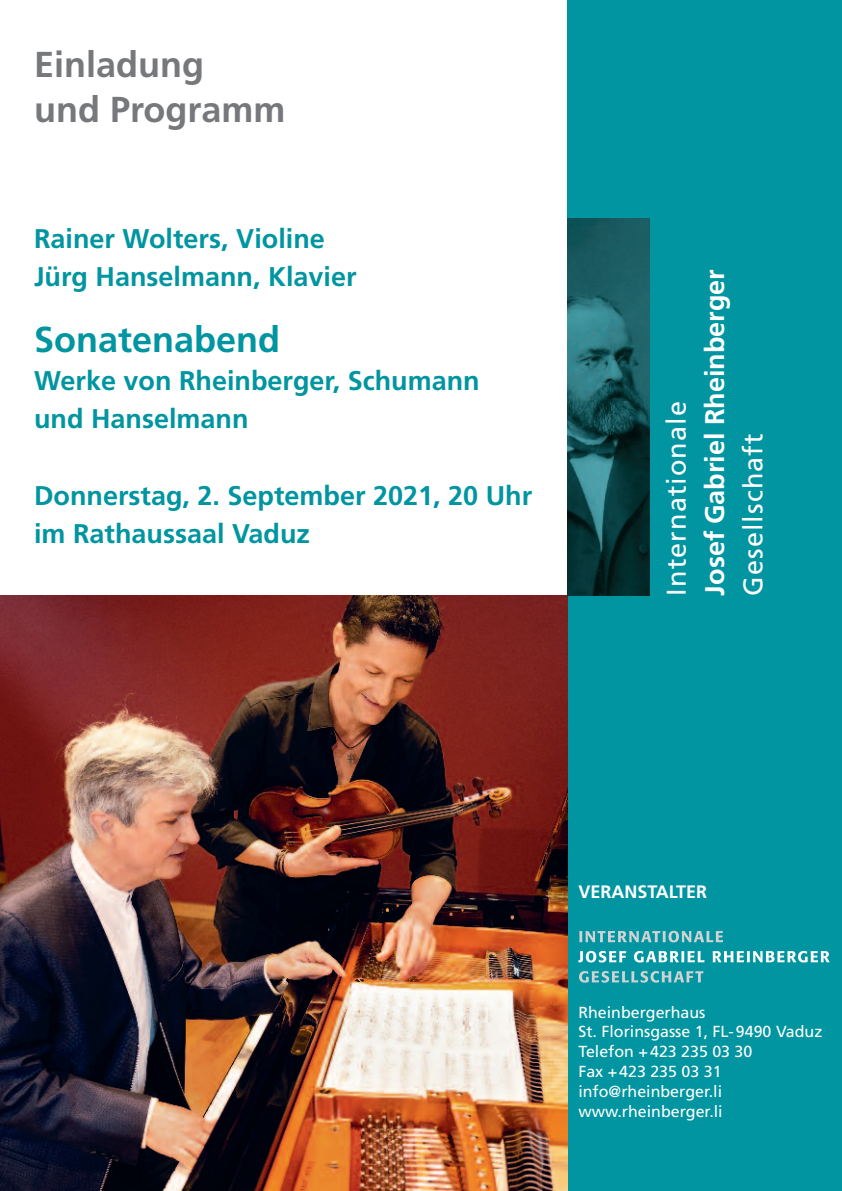
<style>
.page{position:relative;width:842px;height:1191px;background:#fff}
.page>*{position:absolute;margin:0;border:0;box-sizing:border-box;transform-origin:0 0}
.t1{font:700 36px/44.6px "Frutiger";color:#76787b}
.t2{font:700 36px "Frutiger";color:#0095a0}
.t3{font:700 27px/38.2px "Frutiger";color:#0095a0}
.t4{font:27px "Frutiger";letter-spacing:.04em;color:#fff}
.t5{font:700 27px "Frutiger";color:#fff}
.t6{font:700 18px "Frutiger";color:#fff}
.t7{font:16px/19.8px "Frutiger";color:#fff}
</style>
<div class="page">
<div style="left:567px;top:0;width:275px;height:1191px;background:#0095a0"></div>
<img style="left:0;top:595px;width:567px;height:596px">
<img style="left:567px;top:218px;width:83px;height:377px">
<svg style="left:579px;top:971px;width:124px;height:11px"></svg>
<svg style="left:578px;top:951px;width:252px;height:11px"></svg>
<svg style="left:579px;top:930px;width:144px;height:12px"></svg>
<h1 class="t1" style="left:34px;top:45px;width:253px">Einladung<br>und Programm</h1>
<p class="t3" style="left:34px;top:222px;width:324px">Rainer Wolters, Violine<br>Jürg Hanselmann, Klavier</p>
<h1 class="t2" style="left:34px;top:324px;width:248px">Sonatenabend</h1>
<p class="t3" style="left:34px;top:363px;width:447px">Werke von Rheinberger, Schumann und Hanselmann</p>
<p class="t3" style="left:34px;top:478px;width:500px">Donnerstag, 2. September 2021, 20 Uhr im Rathaussaal Vaduz</p>
<p class="t4" style="left:666px;top:595px;width:196px;rotate:-90deg">Internationale</p>
<p class="t5" style="left:704px;top:595px;width:328px;rotate:-90deg">Josef Gabriel Rheinberger</p>
<p class="t4" style="left:742px;top:595px;width:163px;rotate:-90deg">Gesellschaft</p>
<p class="t6" style="left:578px;top:885px;width:130px">VERANSTALTER</p>
<p class="t7" style="left:578px;top:1003px;width:245px">Rheinbergerhaus<br>St. Florinsgasse 1, FL-9490 Vaduz<br>Telefon +423 235 03 30<br>Fax +423 235 03 31 info@rheinberger.li www.rheinberger.li</p>
</div>
